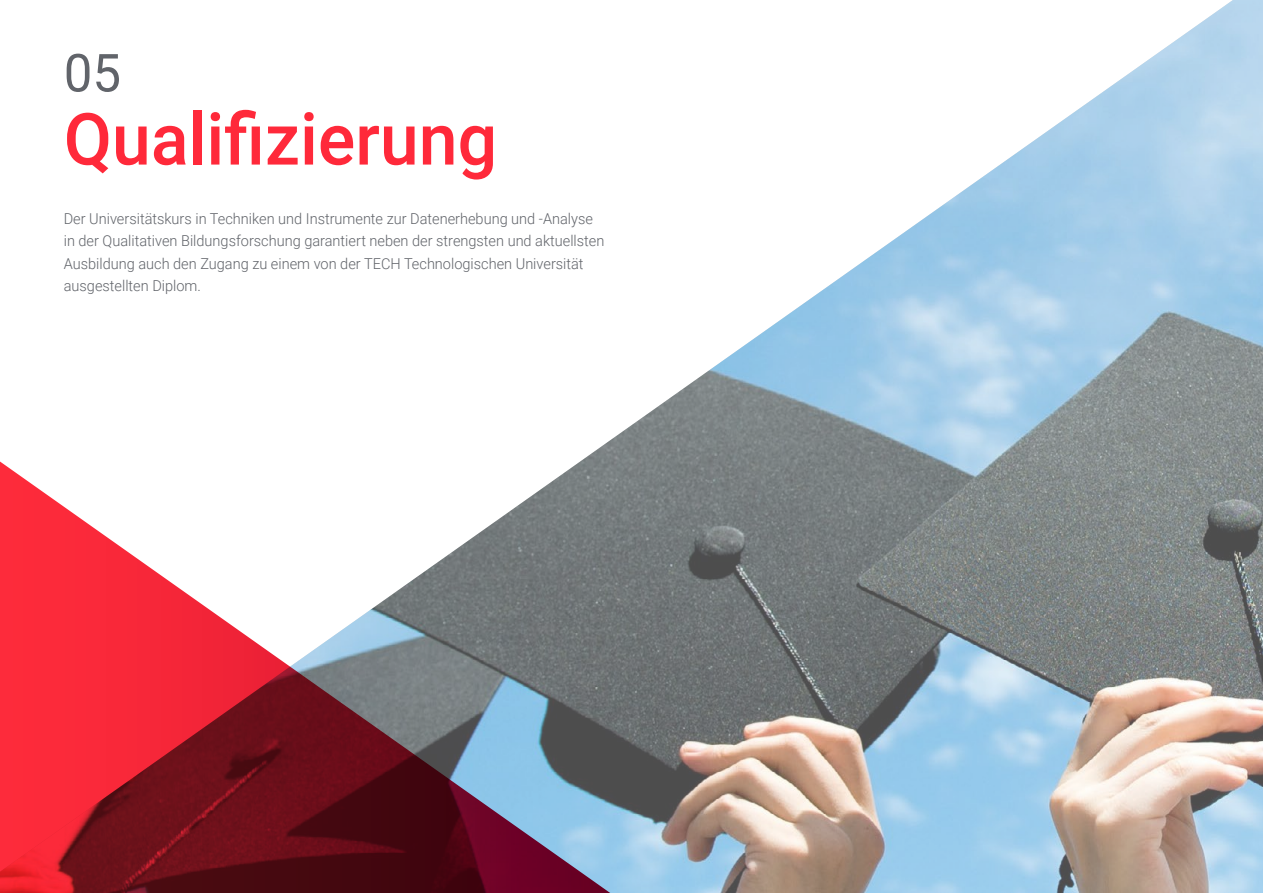
<style>
.page{position:relative;width:1263px;height:893px;background:#fff}
.page>*{position:absolute;margin:0;border:0;box-sizing:border-box;transform-origin:0 0}
.t1{font:500 72px "Roboto";color:#ff293a}
.t2{font:52.5px "Roboto";color:#61646a}
.t3{font:300 15px/22.5px "Roboto";color:#61646a}
</style>
<div class="page">
<img style="left:602px;top:0;width:661px;height:893px">
<svg style="left:0;top:446px;width:640px;height:447px"></svg>
<h2 class="t2" style="left:64px;top:36px;width:59px">05</h2>
<h1 class="t1" style="left:64px;top:89px;width:435px">Qualifizierung</h1>
<p class="t3" style="left:64px;top:207px;width:542px">Der Universitätskurs in Techniken und Instrumente zur Datenerhebung und -Analyse in der Qualitativen Bildungsforschung garantiert neben der strengsten und aktuellsten Ausbildung auch den Zugang zu einem von der TECH Technologischen Universität ausgestellten Diplom.</p>
</div>
